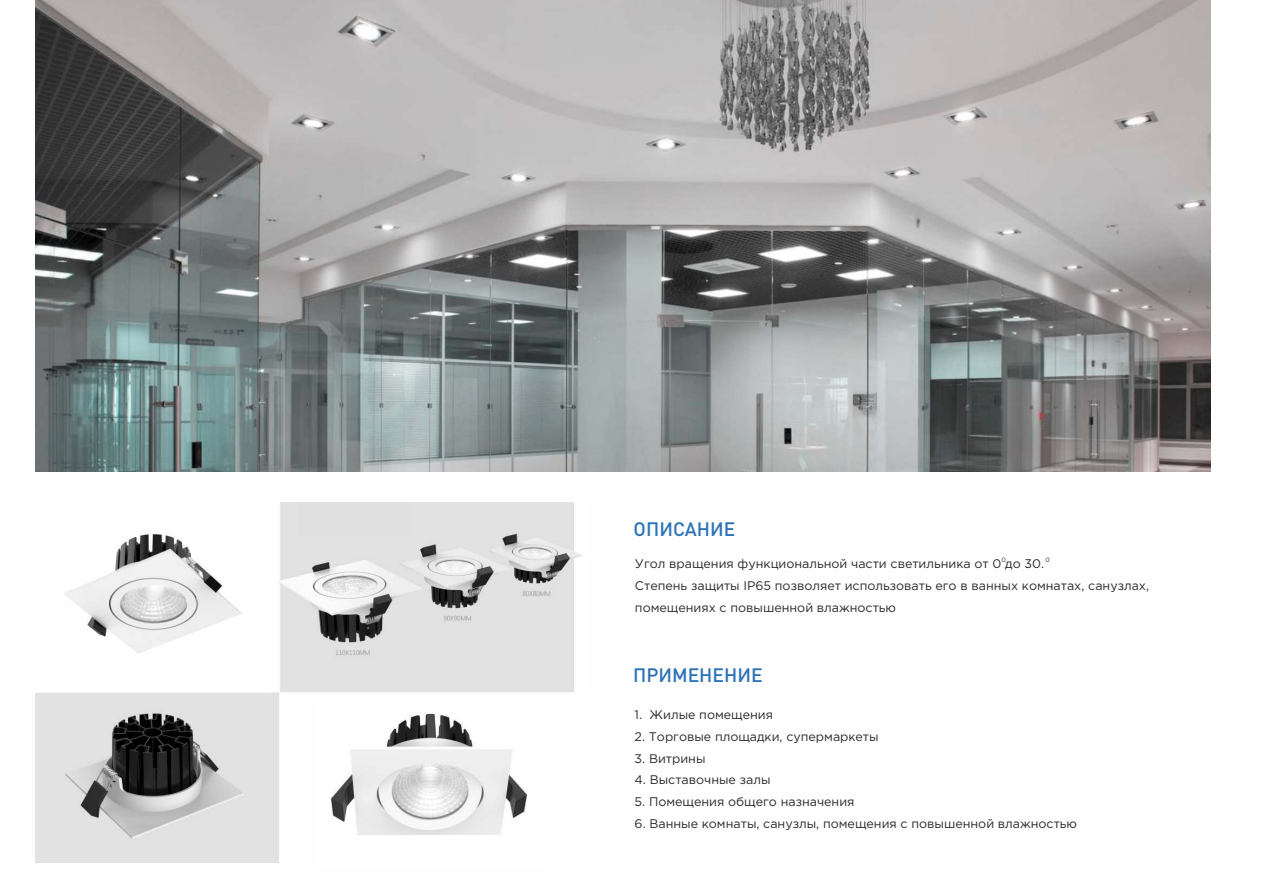
<style>
.page{position:relative;width:1262px;height:893px;background:#fff}
.page>*{position:absolute;margin:0;border:0;box-sizing:border-box;transform-origin:0 0}
.t1{font:500 19.2px "DIN Pro";color:#2c72b7}
.t2{font:12.45px/21.9px "Gotham Pro";color:#2b2a29}
.t3{font:6.3px "Gotham Pro";color:#2b2a29}
</style>
<div class="page">
<img style="left:35px;top:0;width:1175px;height:471px">
<img style="left:35px;top:502px;width:547px;height:361px">
<h1 class="t1" style="left:633px;top:522px;width:103px">ОПИСАНИЕ</h1>
<p class="t3" style="left:1001px;top:557px;width:6px">0</p>
<p class="t3" style="left:1045px;top:557px;width:6px">0</p>
<p class="t2" style="left:635px;top:554px;width:516px">Угол вращения функциональной части светильника от 0 до 30.<br>Степень защиты IP65 позволяет использовать его в ванных комнатах, санузлах, помещениях с повышенной влажностью</p>
<h1 class="t1" style="left:633px;top:668px;width:131px">ПРИМЕНЕНИЕ</h1>
<p class="t2" style="left:634px;top:704px;width:140px">1. Жилые помещения</p>
<p class="t2" style="left:634px;top:726px;width:246px">2. Торговые площадки, супермаркеты</p>
<p class="t2" style="left:634px;top:748px;width:72px">3. Витрины</p>
<p class="t2" style="left:634px;top:770px;width:137px">4. Выставочные залы</p>
<p class="t2" style="left:634px;top:791px;width:221px">5. Помещения общего назначения</p>
<p class="t2" style="left:634px;top:813px;width:444px">6. Ванные комнаты, санузлы, помещения с повышенной влажностью</p>
</div>
